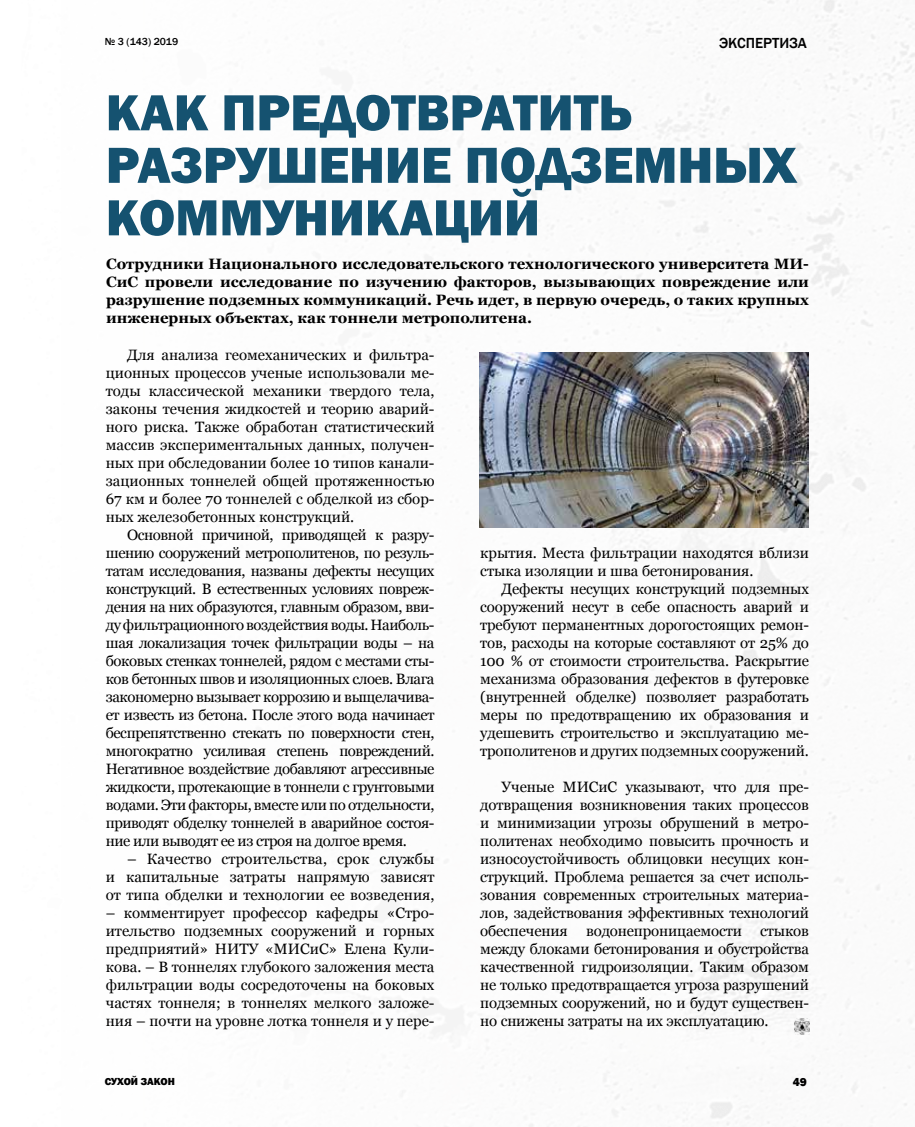
<style>
.page{position:relative;width:915px;height:1127px;background:#fff}
.page>*{position:absolute;margin:0;border:0;box-sizing:border-box;transform-origin:0 0}
.t1{font:800 52.5px/52.5px "Franklin Gothic";color:#155270}
.t2{font:15px/18px "Georgia";color:#000;text-align:justify}
.t3{font:700 15px/18px "Georgia";color:#000;text-align:justify}
.t4{font:500 15px "Franklin Gothic";color:#000}
.t5{font:800 12px "Franklin Gothic";color:#000}
.t6{font:500 10.5px "Franklin Gothic";color:#000}
.t7{font:800 10.5px "Franklin Gothic";color:#000}
</style>
<div class="page">
<img style="left:402px;top:0;width:512px;height:1127px">
<img style="left:479px;top:353px;width:328px;height:174px">
<img style="left:793px;top:1018px;width:15px;height:17px">
<p class="t6" style="left:105px;top:35px;width:75px">№ 3 (143) 2019</p>
<p class="t4" style="left:718px;top:34px;width:89px">ЭКСПЕРТИЗА</p>
<h1 class="t1" style="left:106px;top:86px;width:692px">КАК ПРЕДОТВРАТИТЬ<br>РАЗРУШЕНИЕ ПОДЗЕМНЫХ<br>КОММУНИКАЦИЙ</h1>
<p class="t3" style="left:106px;top:255px;width:704px">Сотрудники Национального исследовательского технологического университета МИ-СиС провели исследование по изучению факторов, вызывающих повреждение или разрушение подземных коммуникаций. Речь идет, в первую очередь, о таких крупных инженерных объектах, как тоннели метрополитена.</p>
<p class="t2" style="left:106px;top:346px;width:330px;text-indent:21px">Для анализа геомеханических и фильтра&shy;ционных процессов ученые использовали ме&shy;тоды классической механики твердого тела, законы течения жидкостей и теорию аварий&shy;ного риска. Также обработан статистический массив экспериментальных данных, получен&shy;ных при обследовании более 10 типов канали&shy;зационных тоннелей общей протяженностью 67 км и более 70 тоннелей с обделкой из сбор&shy;ных железобетонных конструкций.</p>
<p class="t2" style="left:106px;top:526px;width:330px;text-indent:21px">Основной причиной, приводящей к разру&shy;шению сооружений метрополитенов, по резуль&shy;татам исследования, названы дефекты несущих конструкций. В естественных условиях повреж&shy;дения на них образуются, главным образом, вви&shy;ду фильтрационного воздействия воды. Наиболь&shy;шая локализация точек фильтрации воды – на боковых стенках тоннелей, рядом с местами сты&shy;ков бетонных швов и изоляционных слоев. Влага закономерно вызывает коррозию и выщелачива&shy;ет известь из бетона. После этого вода начинает беспрепятственно стекать по поверхности стен, многократно усиливая степень повреждений.<br>Негативное воздействие добавляют агрессивные жидкости, протекающие в тоннели с грунтовыми водами. Эти факторы, вместе или по отдельности, приводят обделку тоннелей в аварийное состоя&shy;ние или выводят ее из строя на долгое время.</p>
<p class="t2" style="left:106px;top:850px;width:330px;text-indent:21px">– Качество строительства, срок службы и капитальные затраты напрямую зависят от типа обделки и технологии ее возведения,</p>
<p class="t2" style="left:106px;top:904px;width:330px">– комментирует профессор кафедры «Стро&shy;ительство подземных сооружений и горных предприятий» НИТУ «МИСиС» Елена Кули&shy;кова. – В тоннелях глубокого заложения места фильтрации воды сосредоточены на боковых частях тоннеля; в тоннелях мелкого заложе&shy;ния – почти на уровне лотка тоннеля и у пере-</p>
<p class="t2" style="left:480px;top:544px;width:330px">крытия. Места фильтрации находятся вблизи стыка изоляции и шва бетонирования.</p>
<p class="t2" style="left:480px;top:580px;width:330px;text-indent:21px">Дефекты несущих конструкций подземных сооружений несут в себе опасность аварий и требуют перманентных дорогостоящих ремон&shy;тов, расходы на которые составляют от 25% до 100 % от стоимости строительства. Раскрытие механизма образования дефектов в футеровке (внутренней обделке) позволяет разработать меры по предотвращению их образования и удешевить строительство и эксплуатацию ме&shy;трополитенов и других подземных сооружений.</p>
<p class="t2" style="left:480px;top:778px;width:330px;text-indent:21px">Ученые МИСиС указывают, что для пре&shy;дотвращения возникновения таких процессов и минимизации угрозы обрушений в метро&shy;политенах необходимо повысить прочность и износоустойчивость облицовки несущих кон&shy;струкций. Проблема решается за счет исполь&shy;зования современных строительных материа&shy;лов, задействования эффективных технологий обеспечения водонепроницаемости стыков между блоками бетонирования и обустройства качественной гидроизоляции. Таким образом не только предотвращается угроза разрушений подземных сооружений, но и будут существен&shy;но снижены затраты на их эксплуатацию.</p>
<p class="t7" style="left:105px;top:1075px;width:72px">СУХОЙ ЗАКОН</p>
<p class="t5" style="left:792px;top:1074px;width:16px">49</p>
</div>
